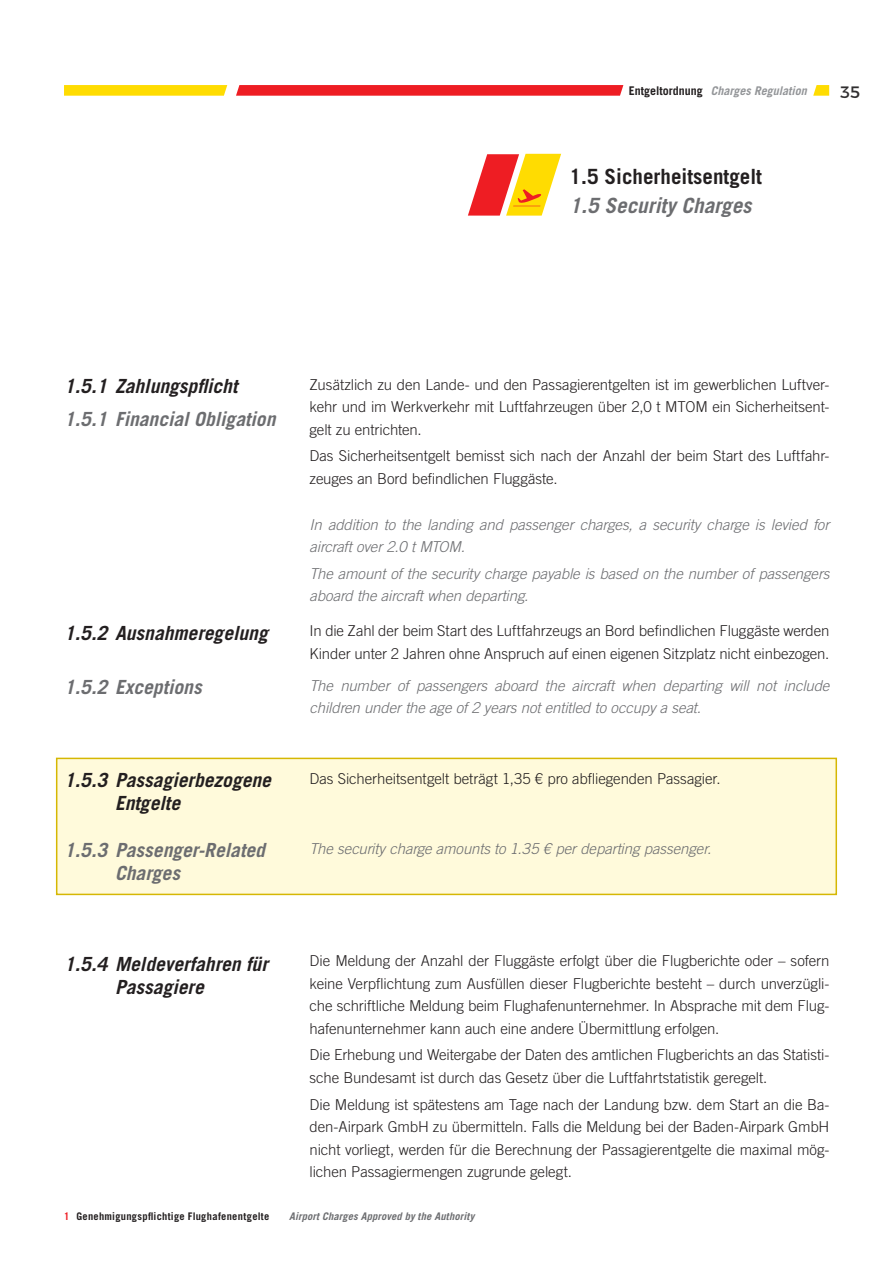
<style>
.page{position:relative;width:893px;height:1263px;background:#fff}
.page>*{position:absolute;margin:0;border:0;box-sizing:border-box;transform-origin:0 0}
.Überschrift_1_1__-_deutsch{font:700 21px "Trade Gothic LT Std";color:#231f20}
.Überschrift_1_1__-_englisch{font:italic 700 21px "Trade Gothic LT Std";color:#6c6d70}
.Überschrift_1_1_1_-_deutsch{font:italic 700 19.5px "Trade Gothic LT Std";color:#231f20}
.Überschrift_1_1_1_-_englisch{font:italic 700 19.5px "Trade Gothic LT Std";color:#6c6d70}
.t1{font:16.5px "Montserrat";color:#312f30}
.Fließtext_deutsch{font:300 15px/22.5px "Trade Gothic LT Std";letter-spacing:-.005em;color:#231f20;text-align:justify}
.Fließtext_englisch{font:italic 300 15px/22.5px "Trade Gothic LT Std";letter-spacing:-.005em;color:#6c6d70}
.t2{font:italic 700 12px "Trade Gothic LT Std";color:#939598}
.t3{font:700 10.5px "Trade Gothic LT Std";letter-spacing:.025em;color:#231f20}
.t4{font:italic 700 10.5px "Trade Gothic LT Std";letter-spacing:.015em;color:#6c6d70}
.s1{font-style:normal;color:#231f20}
.s2{color:#ee1d23}
</style>
<div class="page">
<svg style="left:236px;top:85px;width:387px;height:11px;background:#ee262b"></svg>
<svg style="left:64px;top:85px;width:163px;height:11px;background:#ffdd0b"></svg>
<svg style="left:813px;top:85px;width:17px;height:11px"></svg>
<div style="left:56px;top:758px;width:781px;height:137px;background:#fffadb;border:2px solid #d5b703"></div>
<svg style="left:468px;top:154px;width:93px;height:62px"></svg>
<p class="t2" style="left:629px;top:83px;width:179px"><span class="s1">Entgeltordnung</span> Charges Regulation</p>
<p class="t1" style="left:840px;top:79px;width:22px">35</p>
<p class="Überschrift_1_1__-_deutsch" style="left:569px;top:163px;width:194px">1.5 Sicherheitsentgelt</p>
<p class="Überschrift_1_1__-_englisch" style="left:569px;top:192px;width:184px">1.5 Security Charges</p>
<p class="Überschrift_1_1_1_-_deutsch" style="left:64px;top:374px;width:175px">1.5.1 Zahlungspflicht</p>
<p class="Fließtext_deutsch" style="left:310px;top:373px;width:521px">Zusätzlich zu den Lande- und den Passagierentgelten ist im gewerblichen Luftver&shy;kehr und im Werkverkehr mit Luftfahrzeugen über 2,0 t MTOM ein Sicherheitsent&shy;gelt zu entrichten.</p>
<p class="Fließtext_deutsch" style="left:310px;top:445px;width:521px">Das Sicherheitsentgelt bemisst sich nach der Anzahl der beim Start des Luftfahr&shy;zeuges an Bord befindlichen Fluggäste.</p>
<p class="Fließtext_englisch" style="left:310px;top:513px;width:521px">In addition to the landing and passenger charges, a security charge is levied for aircraft over 2.0 t MTOM.</p>
<p class="Fließtext_englisch" style="left:310px;top:563px;width:521px">The amount of the security charge payable is based on the number of passengers aboard the aircraft when departing.</p>
<p class="Überschrift_1_1_1_-_englisch" style="left:64px;top:407px;width:213px">1.5.1 Financial Obligation</p>
<p class="Überschrift_1_1_1_-_deutsch" style="left:64px;top:621px;width:205px">1.5.2 Ausnahmeregelung</p>
<p class="Fließtext_deutsch" style="left:310px;top:620px;width:521px">In die Zahl der beim Start des Luftfahrzeugs an Bord befindlichen Fluggäste werden<br>Kinder unter 2 Jahren ohne Anspruch auf einen eigenen Sitzplatz nicht einbezogen.</p>
<p class="Fließtext_englisch" style="left:310px;top:675px;width:521px">The number of passengers aboard the aircraft when departing will not include children under the age of 2 years not entitled to occupy a seat.</p>
<p class="Überschrift_1_1_1_-_englisch" style="left:64px;top:675px;width:139px">1.5.2 Exceptions</p>
<p class="Überschrift_1_1_1_-_deutsch" style="left:64px;top:768px;width:209px">1.5.3 Passagierbezogene</p>
<p class="Überschrift_1_1_1_-_deutsch" style="left:115px;top:791px;width:67px">Entgelte</p>
<p class="Überschrift_1_1_1_-_englisch" style="left:64px;top:838px;width:202px">1.5.3 Passenger-Related</p>
<p class="Überschrift_1_1_1_-_englisch" style="left:115px;top:861px;width:66px">Charges</p>
<p class="Überschrift_1_1_1_-_deutsch" style="left:64px;top:951px;width:205px">1.5.4 Meldeverfahren für</p>
<p class="Überschrift_1_1_1_-_deutsch" style="left:115px;top:975px;width:90px">Passagiere</p>
<p class="Fließtext_deutsch" style="left:310px;top:767px;width:412px">Das Sicherheitsentgelt beträgt 1,35 € pro abfliegenden Passagier.</p>
<p class="Fließtext_englisch" style="left:310px;top:837px;width:403px">The security charge amounts to 1.35 € per departing passenger.</p>
<p class="Fließtext_deutsch" style="left:310px;top:949px;width:521px">Die Meldung der Anzahl der Fluggäste erfolgt über die Flugberichte oder – sofern keine Verpflichtung zum Ausfüllen dieser Flugberichte besteht – durch unverzügli&shy;che schriftliche Meldung beim Flughafenunternehmer. In Absprache mit dem Flug&shy;hafenunternehmer kann auch eine andere Übermittlung erfolgen.</p>
<p class="Fließtext_deutsch" style="left:310px;top:1044px;width:521px">Die Erhebung und Weitergabe der Daten des amtlichen Flugberichts an das Statisti&shy;sche Bundesamt ist durch das Gesetz über die Luftfahrtstatistik geregelt.</p>
<p class="Fließtext_deutsch" style="left:310px;top:1093px;width:521px">Die Meldung ist spätestens am Tage nach der Landung bzw. dem Start an die Ba&shy;den-Airpark GmbH zu übermitteln. Falls die Meldung bei der Baden-Airpark GmbH nicht vorliegt, werden für die Berechnung der Passagierentgelte die maximal mög&shy;lichen Passagiermengen zugrunde gelegt.</p>
<p class="t3" style="left:64px;top:1209px;width:207px"><span class="s2">1</span> Genehmigungspflichtige Flughafenentgelte</p>
<p class="t4" style="left:289px;top:1209px;width:187px">Airport Charges Approved by the Authority</p>
</div>
